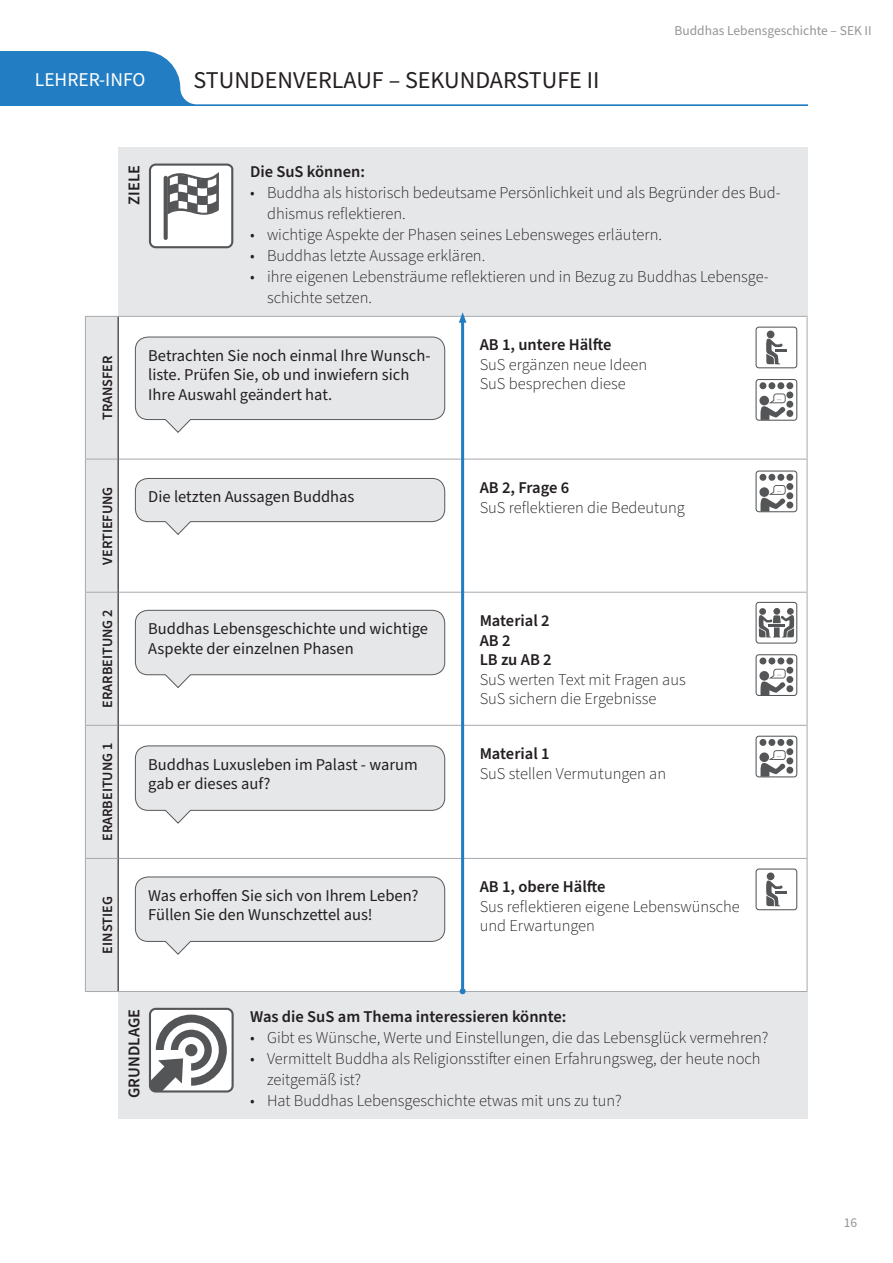
<style>
.page{position:relative;width:893px;height:1263px;background:#fff}
.page>*{position:absolute;margin:0;border:0;box-sizing:border-box;transform-origin:0 0}
.t1{font:24.15px "Source Sans Pro";color:#231f20}
.t2{font:19.5px "Source Sans Pro";color:#fff}
.t3{font:300 16.5px/21px "Source Sans Pro";color:#231f20}
.t4{font:16.5px/19.5px "Source Sans Pro";color:#231f20}
.t5{font:600 16.5px/19.5px "Source Sans Pro";color:#231f20}
.t6{font:600 14.25px "Source Sans Pro";color:#231f20}
.t7{font:13.5px "Source Sans Pro";color:#939598}
</style>
<div class="page">
<div style="left:118px;top:992px;width:690px;height:126px;background:#e6e7e9"></div>
<svg style="left:149px;top:1008px;width:85px;height:84px"></svg>
<div style="left:118px;top:148px;width:690px;height:168px;background:#e6e7e9"></div>
<svg style="left:149px;top:164px;width:84px;height:84px"></svg>
<svg style="left:0;top:51px;width:808px;height:55px"></svg>
<svg style="left:756px;top:868px;width:41px;height:42px"></svg>
<svg style="left:756px;top:327px;width:41px;height:41px"></svg>
<svg style="left:756px;top:602px;width:41px;height:42px"></svg>
<svg style="left:756px;top:654px;width:41px;height:42px"></svg>
<div style="left:759px;top:657px;width:7px;height:7px;background:#545557;border-radius:50%"></div>
<div style="left:768px;top:657px;width:7px;height:7px;background:#545557;border-radius:50%"></div>
<div style="left:777px;top:657px;width:7px;height:7px;background:#545557;border-radius:50%"></div>
<div style="left:786px;top:657px;width:7px;height:7px;background:#545557;border-radius:50%"></div>
<div style="left:786px;top:667px;width:7px;height:7px;background:#545557;border-radius:50%"></div>
<div style="left:786px;top:676px;width:7px;height:7px;background:#545557;border-radius:50%"></div>
<div style="left:786px;top:685px;width:7px;height:7px;background:#545557;border-radius:50%"></div>
<svg style="left:756px;top:736px;width:41px;height:41px"></svg>
<div style="left:759px;top:739px;width:7px;height:7px;background:#545557;border-radius:50%"></div>
<div style="left:768px;top:739px;width:7px;height:7px;background:#545557;border-radius:50%"></div>
<div style="left:777px;top:739px;width:7px;height:7px;background:#545557;border-radius:50%"></div>
<div style="left:786px;top:739px;width:7px;height:7px;background:#545557;border-radius:50%"></div>
<div style="left:786px;top:748px;width:7px;height:7px;background:#545557;border-radius:50%"></div>
<div style="left:786px;top:757px;width:7px;height:7px;background:#545557;border-radius:50%"></div>
<div style="left:786px;top:767px;width:7px;height:7px;background:#545557;border-radius:50%"></div>
<svg style="left:756px;top:470px;width:41px;height:42px"></svg>
<div style="left:759px;top:474px;width:7px;height:7px;background:#545557;border-radius:50%"></div>
<div style="left:768px;top:474px;width:7px;height:7px;background:#545557;border-radius:50%"></div>
<div style="left:777px;top:474px;width:7px;height:7px;background:#545557;border-radius:50%"></div>
<div style="left:786px;top:474px;width:7px;height:7px;background:#545557;border-radius:50%"></div>
<div style="left:786px;top:483px;width:7px;height:7px;background:#545557;border-radius:50%"></div>
<div style="left:786px;top:492px;width:7px;height:7px;background:#545557;border-radius:50%"></div>
<div style="left:786px;top:501px;width:7px;height:7px;background:#545557;border-radius:50%"></div>
<svg style="left:756px;top:379px;width:41px;height:42px"></svg>
<div style="left:759px;top:382px;width:7px;height:7px;background:#545557;border-radius:50%"></div>
<div style="left:768px;top:382px;width:7px;height:7px;background:#545557;border-radius:50%"></div>
<div style="left:777px;top:382px;width:7px;height:7px;background:#545557;border-radius:50%"></div>
<div style="left:786px;top:382px;width:7px;height:7px;background:#545557;border-radius:50%"></div>
<div style="left:786px;top:391px;width:7px;height:7px;background:#545557;border-radius:50%"></div>
<div style="left:786px;top:401px;width:7px;height:7px;background:#545557;border-radius:50%"></div>
<div style="left:786px;top:410px;width:7px;height:7px;background:#545557;border-radius:50%"></div>
<div style="left:86px;top:317px;width:31px;height:674px;background:#e6e7e9"></div>
<hr style="left:85px;top:316px;width:33px;height:1px;background:#a8a9ad">
<hr style="left:118px;top:316px;width:345px;height:1px;background:#a8a9ad">
<hr style="left:463px;top:316px;width:344px;height:1px;background:#a8a9ad">
<hr style="left:85px;top:459px;width:32px;height:1px;background:#a8a9ad">
<hr style="left:119px;top:459px;width:343px;height:1px;background:#a8a9ad">
<hr style="left:463px;top:459px;width:344px;height:1px;background:#a8a9ad">
<hr style="left:85px;top:592px;width:32px;height:1px;background:#a8a9ad">
<hr style="left:119px;top:592px;width:343px;height:1px;background:#a8a9ad">
<hr style="left:463px;top:592px;width:344px;height:1px;background:#a8a9ad">
<hr style="left:85px;top:725px;width:32px;height:1px;background:#a8a9ad">
<hr style="left:119px;top:725px;width:343px;height:1px;background:#a8a9ad">
<hr style="left:463px;top:725px;width:344px;height:1px;background:#a8a9ad">
<hr style="left:85px;top:858px;width:32px;height:1px;background:#a8a9ad">
<hr style="left:119px;top:858px;width:343px;height:1px;background:#a8a9ad">
<hr style="left:463px;top:858px;width:344px;height:1px;background:#a8a9ad">
<hr style="left:85px;top:991px;width:33px;height:1px;background:#a8a9ad">
<hr style="left:118px;top:991px;width:345px;height:1px;background:#a8a9ad">
<hr style="left:463px;top:991px;width:344px;height:1px;background:#a8a9ad">
<hr style="left:117px;top:317px;width:2px;height:142px;background:#545557">
<hr style="left:117px;top:459px;width:2px;height:133px;background:#545557">
<hr style="left:117px;top:592px;width:2px;height:133px;background:#545557">
<hr style="left:117px;top:725px;width:2px;height:133px;background:#545557">
<hr style="left:117px;top:858px;width:2px;height:133px;background:#545557">
<hr style="left:807px;top:317px;width:1px;height:142px;background:#a8a9ad">
<hr style="left:807px;top:459px;width:1px;height:133px;background:#a8a9ad">
<hr style="left:807px;top:593px;width:1px;height:132px;background:#a8a9ad">
<hr style="left:807px;top:726px;width:1px;height:132px;background:#a8a9ad">
<hr style="left:807px;top:859px;width:1px;height:132px;background:#a8a9ad">
<hr style="left:85px;top:317px;width:1px;height:142px;background:#a8a9ad">
<hr style="left:85px;top:459px;width:1px;height:133px;background:#a8a9ad">
<hr style="left:85px;top:593px;width:1px;height:132px;background:#a8a9ad">
<hr style="left:85px;top:726px;width:1px;height:132px;background:#a8a9ad">
<hr style="left:85px;top:859px;width:1px;height:132px;background:#a8a9ad">
<svg style="left:135px;top:337px;width:310px;height:96px"></svg>
<svg style="left:135px;top:478px;width:310px;height:57px"></svg>
<svg style="left:135px;top:610px;width:310px;height:78px"></svg>
<svg style="left:135px;top:746px;width:310px;height:77px"></svg>
<svg style="left:135px;top:877px;width:310px;height:77px"></svg>
<hr style="left:461px;top:320px;width:3px;height:671px;background:#227dc2">
<svg style="left:460px;top:988px;width:6px;height:6px"></svg>
<svg style="left:459px;top:312px;width:7px;height:11px"></svg>
<p class="t2" style="left:35px;top:66px;width:112px">LEHRER-INFO</p>
<h1 class="t1" style="left:193px;top:63px;width:407px">STUNDENVERLAUF – SEKUNDARSTUFE II</h1>
<p class="t7" style="left:674px;top:22px;width:199px">Buddhas Lebensgeschichte – SEK II</p>
<p class="t5" style="left:125px;top:205px;width:41px;rotate:-90deg">ZIELE</p>
<p class="t5" style="left:250px;top:163px;width:116px">Die SuS können:</p>
<p class="t3" style="left:267px;top:183px;width:515px;text-indent:-17px">• Buddha als historisch bedeutsame Persönlichkeit und als Begründer des Bud&shy;dhismus reflektieren.</p>
<p class="t3" style="left:250px;top:225px;width:414px">• wichtige Aspekte der Phasen seines Lebensweges erläutern.</p>
<p class="t3" style="left:250px;top:246px;width:237px">• Buddhas letzte Aussage erklären.</p>
<p class="t3" style="left:267px;top:267px;width:503px;text-indent:-17px">• ihre eigenen Lebensträume reflektieren und in Bezug zu Buddhas Lebensge&shy;schichte setzen.</p>
<p class="t6" style="left:98px;top:420px;width:66px;rotate:-90deg">TRANSFER</p>
<p class="t4" style="left:148px;top:346px;width:284px">Betrachten Sie noch einmal Ihre Wunsch&shy;liste. Prüfen Sie, ob und inwiefern sich<br>Ihre Auswahl geändert hat.</p>
<p class="t6" style="left:98px;top:565px;width:80px;rotate:-90deg">VERTIEFUNG</p>
<p class="t4" style="left:148px;top:487px;width:208px">Die letzten Aussagen Buddhas</p>
<p class="t5" style="left:480px;top:336px;width:133px">AB 1, untere Hälfte</p>
<p class="t3" style="left:480px;top:355px;width:169px;line-height:19.5px">SuS ergänzen neue Ideen<br>SuS besprechen diese</p>
<p class="t5" style="left:480px;top:478px;width:91px">AB 2, Frage 6</p>
<p class="t3" style="left:480px;top:497px;width:207px">SuS reflektieren die Bedeutung</p>
<p class="t6" style="left:98px;top:708px;width:100px;rotate:-90deg">ERARBEITUNG 2</p>
<p class="t6" style="left:98px;top:841px;width:100px;rotate:-90deg">ERARBEITUNG 1</p>
<p class="t4" style="left:148px;top:619px;width:281px">Buddhas Lebensgeschichte und wichtige<br>Aspekte der einzelnen Phasen</p>
<p class="t5" style="left:480px;top:611px;width:74px">Material 2<br>AB 2<br>LB zu AB 2</p>
<p class="t3" style="left:480px;top:670px;width:208px;line-height:19.5px">SuS werten Text mit Fragen aus<br>SuS sichern die Ergebnisse</p>
<p class="t4" style="left:148px;top:755px;width:271px">Buddhas Luxusleben im Palast - warum gab er dieses auf?</p>
<p class="t5" style="left:480px;top:744px;width:71px">Material 1</p>
<p class="t3" style="left:480px;top:763px;width:188px">SuS stellen Vermutungen an</p>
<p class="t6" style="left:98px;top:953px;width:59px;rotate:-90deg">EINSTIEG</p>
<p class="t4" style="left:148px;top:886px;width:272px">Was erhoffen Sie sich von Ihrem Leben?<br>Füllen Sie den Wunschzettel aus!</p>
<p class="t5" style="left:480px;top:878px;width:127px">AB 1, obere Hälfte</p>
<p class="t3" style="left:480px;top:897px;width:262px;line-height:19.5px">Sus reflektieren eigene Lebenswünsche und Erwartungen</p>
<p class="t5" style="left:125px;top:1098px;width:90px;rotate:-90deg">GRUNDLAGE</p>
<p class="t5" style="left:250px;top:1007px;width:318px">Was die SuS am Thema interessieren könnte:</p>
<p class="t3" style="left:250px;top:1027px;width:520px">• Gibt es Wünsche, Werte und Einstellungen, die das Lebensglück vermehren?</p>
<p class="t3" style="left:267px;top:1048px;width:495px;text-indent:-17px">• Vermittelt Buddha als Religionsstifter einen Erfahrungsweg, der heute noch zeitgemäß ist?</p>
<p class="t3" style="left:250px;top:1090px;width:373px">• Hat Buddhas Lebensgeschichte etwas mit uns zu tun?</p>
<p class="t7" style="left:844px;top:1213px;width:15px">16</p>
</div>
